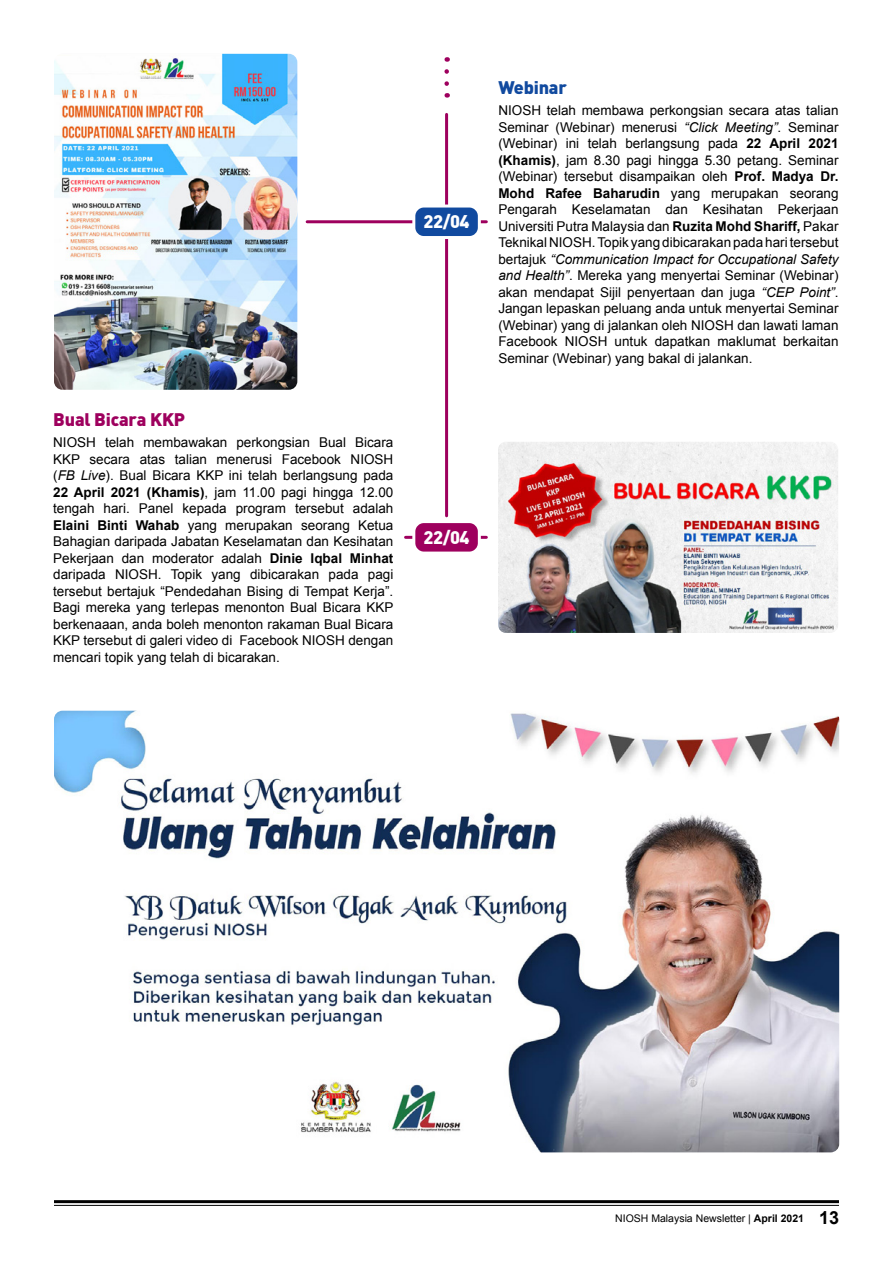
<style>
.page{position:relative;width:893px;height:1263px;background:#fff}
.page>*{position:absolute;margin:0;border:0;box-sizing:border-box;transform-origin:0 0}
.t1{font:900 18px "DIN Pro";letter-spacing:-.01em;color:#9e005e}
.t2{font:900 18px "DIN";letter-spacing:-.025em;color:#fff}
.t3{font:900 18px "DIN Pro";letter-spacing:-.01em;color:#114a9f}
.t4{font:13.5px/16.5px "Arial";color:#000;text-align:justify}
.t5{font:10.5px "Arial";color:#000}
.s1{font-style:italic}
.s2{font-weight:700}
.s3{font-weight:700;font-size:18px}
</style>
<div class="page">
<img style="left:54px;top:54px;width:243px;height:336px">
<svg style="left:444px;top:71px;width:5px;height:27px"></svg>
<hr style="left:307px;top:220px;width:179px;height:3px;background:#9e005e">
<hr style="left:406px;top:536px;width:80px;height:3px;background:#9e005e">
<img style="left:498px;top:442px;width:340px;height:191px">
<hr style="left:445px;top:114px;width:3px;height:402px;background:#9e005e">
<div style="left:414px;top:206px;width:65px;height:31px;background:#114a9f;border-radius:10px"></div>
<div style="left:412px;top:205px;width:69px;height:34px;border:3px solid #fff;border-radius:10px"></div>
<div style="left:414px;top:522px;width:65px;height:31px;background:#9e005e;border-radius:10px"></div>
<div style="left:412px;top:520px;width:69px;height:35px;border:3px solid #fff;border-radius:10px"></div>
<img style="left:54px;top:711px;width:785px;height:441px">
<hr style="left:54px;top:1200px;width:785px;height:3px;background:#000">
<hr style="left:54px;top:1205px;width:785px;height:1px;background:#000">
<h1 class="t1" style="left:53px;top:404px;width:134px">Bual Bicara KKP</h1>
<p class="t4" style="left:53px;top:434px;width:342px">NIOSH telah membawakan perkongsian Bual Bicara KKP secara atas talian menerusi Facebook NIOSH (<span class="s1">FB Live</span>). Bual Bicara KKP ini telah berlangsung pada <span class="s2">22 April 2021 (Khamis)</span>, jam 11.00 pagi hingga 12.00 tengah hari. Panel kepada program tersebut adalah <span class="s2">Elaini Binti Wahab</span> yang merupakan seorang Ketua Bahagian daripada Jabatan Keselamatan dan Kesihatan Pekerjaan dan moderator adalah <span class="s2">Dinie Iqbal Minhat </span>daripada NIOSH. Topik yang dibicarakan pada pagi tersebut bertajuk “Pendedahan Bising di Tempat Kerja”.<br>Bagi mereka yang terlepas menonton Bual Bicara KKP berkenaaan, anda boleh menonton rakaman Bual Bicara KKP tersebut di galeri video di Facebook NIOSH dengan mencari topik yang telah di bicarakan.</p>
<h1 class="t2" style="left:424px;top:210px;width:47px">22/04</h1>
<h1 class="t3" style="left:498px;top:72px;width:70px">Webinar</h1>
<p class="t4" style="left:498px;top:102px;width:342px">NIOSH telah membawa perkongsian secara atas talian Seminar (Webinar) menerusi <span class="s1">“Click Meeting”</span>. Seminar (Webinar) ini telah berlangsung pada <span class="s2">22 April 2021 (Khamis)</span>, jam 8.30 pagi hingga 5.30 petang. Seminar (Webinar) tersebut disampaikan oleh <span class="s2">Prof. Madya Dr.<br>Mohd Rafee Baharudin</span> yang merupakan seorang Pengarah Keselamatan dan Kesihatan Pekerjaan Universiti Putra Malaysia dan <span class="s2">Ruzita Mohd Shariff,</span> Pakar Teknikal NIOSH. Topik yang dibicarakan pada hari tersebut bertajuk <span class="s1">“Communication Impact for Occupational Safety and Health”</span>. Mereka yang menyertai Seminar (Webinar) akan mendapat Sijil penyertaan dan juga <span class="s1">“CEP Point”</span>.<br>Jangan lepaskan peluang anda untuk menyertai Seminar (Webinar) yang di jalankan oleh NIOSH dan lawati laman Facebook NIOSH untuk dapatkan maklumat berkaitan Seminar (Webinar) yang bakal di jalankan.</p>
<h1 class="t2" style="left:424px;top:525px;width:47px">22/04</h1>
<p class="t5" style="left:615px;top:1211px;width:225px">NIOSH Malaysia Newsletter | <span class="s2">April 2021</span> <span class="s3">13</span></p>
</div>
